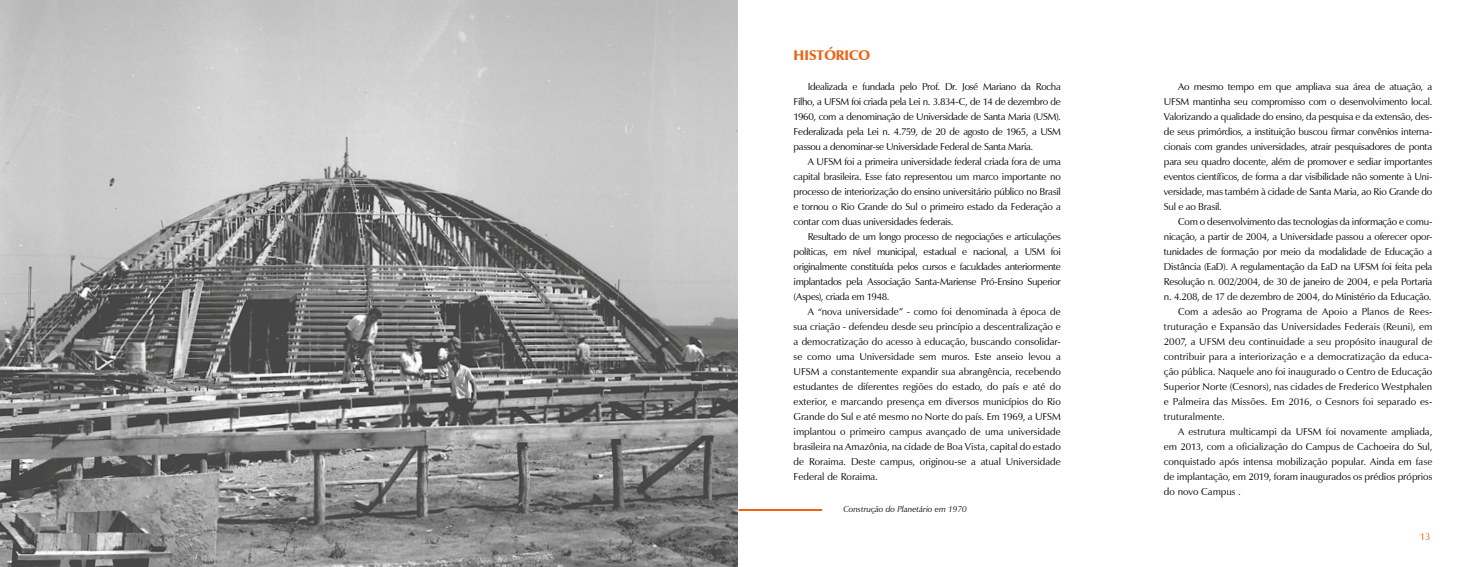
<style>
.page{position:relative;width:1475px;height:567px;background:#fff}
.page>*{position:absolute;margin:0;border:0;box-sizing:border-box;transform-origin:0 0}
.t1{font:900 14px "Zapf Humanist 601 BT";color:#ec6213}
.t2{font:10px/15px "Zapf Humanist 601 BT";letter-spacing:-.005em;color:#000;text-align:justify}
.t3{font:10px "Zapf Humanist 601 BT";letter-spacing:-.025em;color:#000}
.t4{font:10px "Zapf Humanist 601 BT";color:#ec6213}
.t5{font:italic 8.5px "Zapf Humanist 601 BT";color:#000}
</style>
<div class="page">
<img style="left:0;top:0;width:737px;height:567px">
<hr style="left:738px;top:509px;width:84px;height:2px;background:#ec6213">
<h1 class="t1" style="left:793px;top:47px;width:78px">HISTÓRICO</h1>
<p class="t2" style="left:793px;top:79px;width:269px;text-indent:14px">Idealizada e fundada pelo Prof. Dr. José Mariano da Rocha Filho, a UFSM foi criada pela Lei n. 3.834-C, de 14 de dezembro de 1960, com a denominação de Universidade de Santa Maria (USM).<br>Federalizada pela Lei n. 4.759, de 20 de agosto de 1965, a USM passou a denominar-se Universidade Federal de Santa Maria.</p>
<p class="t2" style="left:793px;top:154px;width:269px;text-indent:14px">A UFSM foi a primeira universidade federal criada fora de uma capital brasileira. Esse fato representou um marco importante no processo de interiorização do ensino universitário público no Brasil e tornou o Rio Grande do Sul o primeiro estado da Federação a contar com duas universidades federais.</p>
<p class="t2" style="left:793px;top:229px;width:269px;text-indent:14px">Resultado de um longo processo de negociações e articulações políticas, em nível municipal, estadual e nacional, a USM foi originalmente constituída pelos cursos e faculdades anteriormente implantados pela Associação Santa-Mariense Pró-Ensino Superior (Aspes), criada em 1948.</p>
<p class="t2" style="left:793px;top:304px;width:269px;text-indent:14px">A “nova universidade” - como foi denominada à época de sua criação - defendeu desde seu princípio a descentralização e a democratização do acesso à educação, buscando consolidar&shy;se como uma Universidade sem muros. Este anseio levou a UFSM a constantemente expandir sua abrangência, recebendo estudantes de diferentes regiões do estado, do país e até do exterior, e marcando presença em diversos municípios do Rio Grande do Sul e até mesmo no Norte do país. Em 1969, a UFSM implantou o primeiro campus avançado de uma universidade brasileira na Amazônia, na cidade de Boa Vista, capital do estado de Roraima. Deste campus, originou-se a atual Universidade Federal de Roraima.</p>
<p class="t5" style="left:843px;top:504px;width:125px">Construção do Planetário em 1970</p>
<p class="t2" style="left:1163px;top:79px;width:270px;text-indent:14px">Ao mesmo tempo em que ampliava sua área de atuação, a UFSM mantinha seu compromisso com o desenvolvimento local.<br>Valorizando a qualidade do ensino, da pesquisa e da extensão, des&shy;de seus primórdios, a instituição buscou firmar convênios interna&shy;cionais com grandes universidades, atrair pesquisadores de ponta para seu quadro docente, além de promover e sediar importantes eventos científicos, de forma a dar visibilidade não somente à Uni&shy;versidade, mas também à cidade de Santa Maria, ao Rio Grande do Sul e ao Brasil.</p>
<p class="t2" style="left:1177px;top:214px;width:256px">Com o desenvolvimento das tecnologias da informação e comu-</p>
<p class="t2" style="left:1163px;top:229px;width:270px">nicação, a partir de 2004, a Universidade passou a oferecer opor-</p>
<p class="t3" style="left:1163px;top:245px;width:270px">tunidades de formação por meio da modalidade de Educação a</p>
<p class="t3" style="left:1163px;top:260px;width:270px">Distância (EaD). A regulamentação da EaD na UFSM foi feita pela</p>
<p class="t2" style="left:1163px;top:274px;width:270px">Resolução n. 002/2004, de 30 de janeiro de 2004, e pela Portaria</p>
<p class="t2" style="left:1163px;top:289px;width:269px">n. 4.208, de 17 de dezembro de 2004, do Ministério da Educação.</p>
<p class="t2" style="left:1177px;top:304px;width:256px">Com a adesão ao Programa de Apoio a Planos de Rees-</p>
<p class="t2" style="left:1163px;top:319px;width:270px">truturação e Expansão das Universidades Federais (Reuni), em</p>
<p class="t2" style="left:1163px;top:334px;width:270px">2007, a UFSM deu continuidade a seu propósito inaugural de</p>
<p class="t2" style="left:1163px;top:349px;width:270px">contribuir para a interiorização e a democratização da educa-</p>
<p class="t2" style="left:1163px;top:364px;width:270px">ção pública. Naquele ano foi inaugurado o Centro de Educação</p>
<p class="t2" style="left:1163px;top:379px;width:270px">Superior Norte (Cesnors), nas cidades de Frederico Westphalen</p>
<p class="t2" style="left:1163px;top:394px;width:270px">e Palmeira das Missões. Em 2016, o Cesnors foi separado es-</p>
<p class="t2" style="left:1163px;top:409px;width:62px">truturalmente.</p>
<p class="t2" style="left:1177px;top:424px;width:256px">A estrutura multicampi da UFSM foi novamente ampliada,</p>
<p class="t2" style="left:1163px;top:439px;width:270px">em 2013, com a oficialização do Campus de Cachoeira do Sul,</p>
<p class="t2" style="left:1163px;top:454px;width:270px">conquistado após intensa mobilização popular. Ainda em fase</p>
<p class="t2" style="left:1163px;top:469px;width:270px">de implantação, em 2019, foram inaugurados os prédios próprios</p>
<p class="t2" style="left:1163px;top:484px;width:79px">do novo Campus .</p>
<p class="t4" style="left:1419px;top:530px;width:12px">13</p>
</div>
